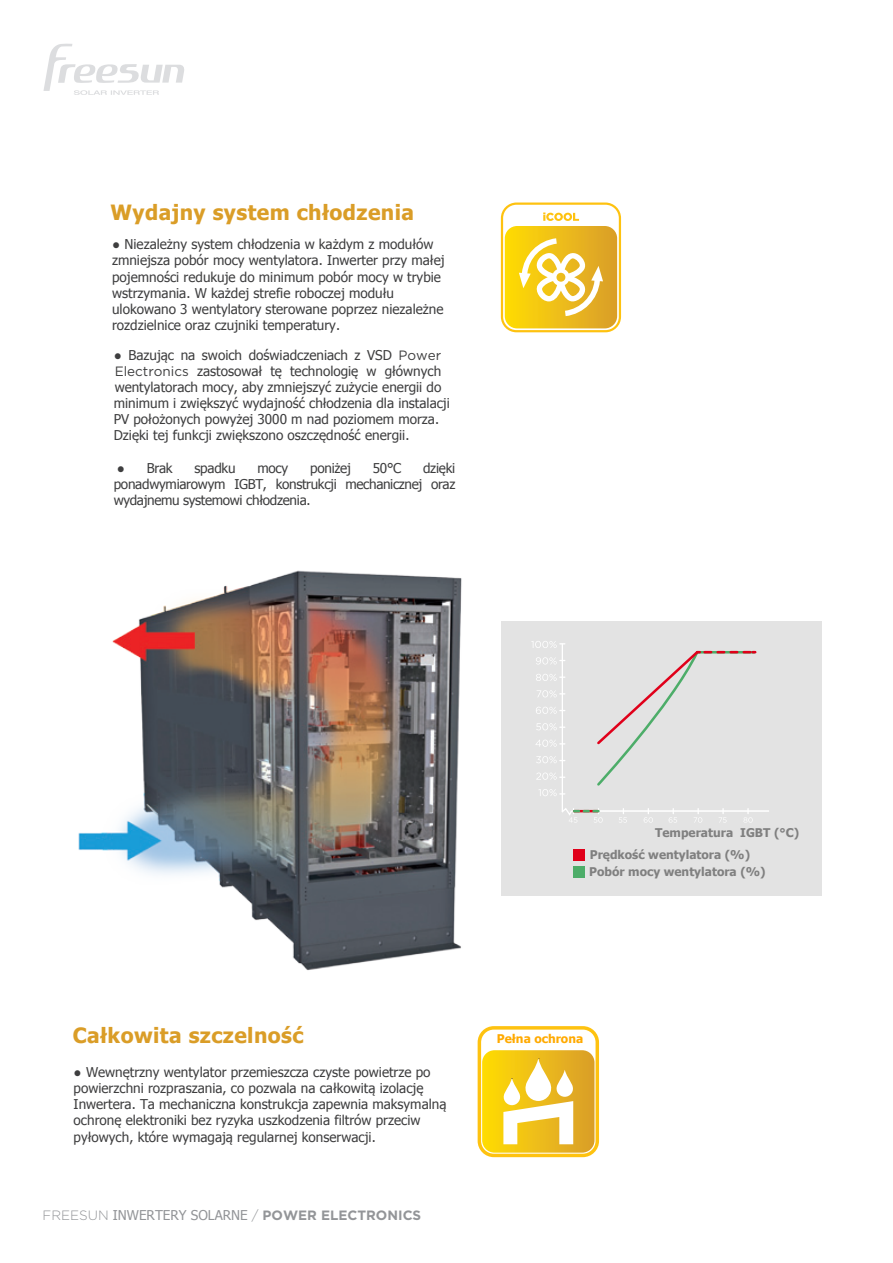
<style>
.page{position:relative;width:893px;height:1263px;background:#fff}
.page>*{position:absolute;margin:0;border:0;box-sizing:border-box;transform-origin:0 0}
.t1{font:700 21px "Tahoma";letter-spacing:.02em;color:#da9d27}
.t2{font:13.5px/16.2px "Tahoma";color:#3e3e3f}
.t3{font:13.5px "Tahoma";color:#939598}
.t4{font:13.5px "Tahoma";letter-spacing:-.02em;color:#3e3e3f}
.t5{font:700 12px/22.2px "Tahoma";color:#808080}
.t6{font:700 12px "Tahoma";color:#fa0}
.s1{font-family:"Gotham"}
.s2{font-family:"Gotham";font-weight:300}
.s3{font-family:"Gotham";font-weight:700}
</style>
<div class="page">
<svg style="left:43px;top:44px;width:141px;height:51px"></svg>
<div style="left:478px;top:1026px;width:121px;height:131px;border:3px solid #fec210;border-radius:14px"></div>
<svg style="left:482px;top:1050px;width:112px;height:103px"></svg>
<svg style="left:502px;top:204px;width:118px;height:127px"></svg>
<div style="left:501px;top:203px;width:120px;height:129px;border:2px solid #fec210;border-radius:15px"></div>
<svg style="left:505px;top:212px;width:112px;height:116px"></svg>
<img style="left:78px;top:570px;width:384px;height:401px">
<div style="left:501px;top:621px;width:320px;height:275px;background:#e3e3e3"></div>
<hr style="left:574px;top:810px;width:195px;height:2px;background:#fff">
<div style="left:573px;top:849px;width:12px;height:12px;background:#e0001a"></div>
<div style="left:573px;top:866px;width:12px;height:11px;background:#4dad69"></div>
<svg style="left:531px;top:641px;width:226px;height:182px"></svg>
<p class="t1" style="left:111px;top:197px;width:305px">Wydajny system chłodzenia</p>
<p class="t2" style="left:112px;top:236px;width:334px">● Niezależny system chłodzenia w każdym z modułów zmniejsza pobór mocy wentylatora. Inwerter przy małej pojemności redukuje do minimum pobór mocy w trybie wstrzymania. W każdej strefie roboczej modułu ulokowano 3 wentylatory sterowane poprzez niezależne rozdzielnice oraz czujniki temperatury.</p>
<p class="t2" style="left:114px;top:346px;width:338px">● Bazując na swoich doświadczeniach z VSD <span class="s1">Power Electronics</span> zastosował tę technologię w głównych wentylatorach mocy, aby zmniejszyć zużycie energii do minimum i zwiększyć wydajność chłodzenia dla instalacji PV położonych powyżej 3000 m nad poziomem morza.<br>Dzięki tej funkcji zwiększono oszczędność energii.</p>
<p class="t2" style="left:117px;top:459px;width:57px">● Brak</p>
<p class="t2" style="left:195px;top:459px;width:42px">spadku</p>
<p class="t2" style="left:257px;top:459px;width:32px">mocy</p>
<p class="t4" style="left:310px;top:459px;width:42px">poniżej</p>
<p class="t2" style="left:373px;top:459px;width:30px">50°C</p>
<p class="t2" style="left:114px;top:459px;width:343px;text-align:justify;text-indent:309px">dzięki ponadwymiarowym IGBT, konstrukcji mechanicznej oraz wydajnemu systemowi chłodzenia.</p>
<p class="t5" style="left:590px;top:821px;width:211px;text-indent:65px">Temperatura IGBT (°C)<br>Prędkość wentylatora (%)</p>
<p class="t5" style="left:589px;top:860px;width:178px">Pobór mocy wentylatora (%)</p>
<p class="t1" style="left:73px;top:1021px;width:232px">Całkowita szczelność</p>
<p class="t2" style="left:74px;top:1063px;width:374px">● Wewnętrzny wentylator przemieszcza czyste powietrze po powierzchni rozpraszania, co pozwala na całkowitą izolację Inwertera. Ta mechaniczna konstrukcja zapewnia maksymalną ochronę elektroniki bez ryzyka uszkodzenia filtrów przeciw pyłowych, które wymagają regularnej konserwacji.</p>
<p class="t3" style="left:43px;top:1206px;width:380px"><span class="s2">FREESUN</span> INWERTERY SOLARNE <span class="s2">/</span> <span class="s3">POWER ELECTRONICS</span></p>
<p class="t6" style="left:497px;top:1030px;width:88px">Pełna ochrona</p>
</div>
